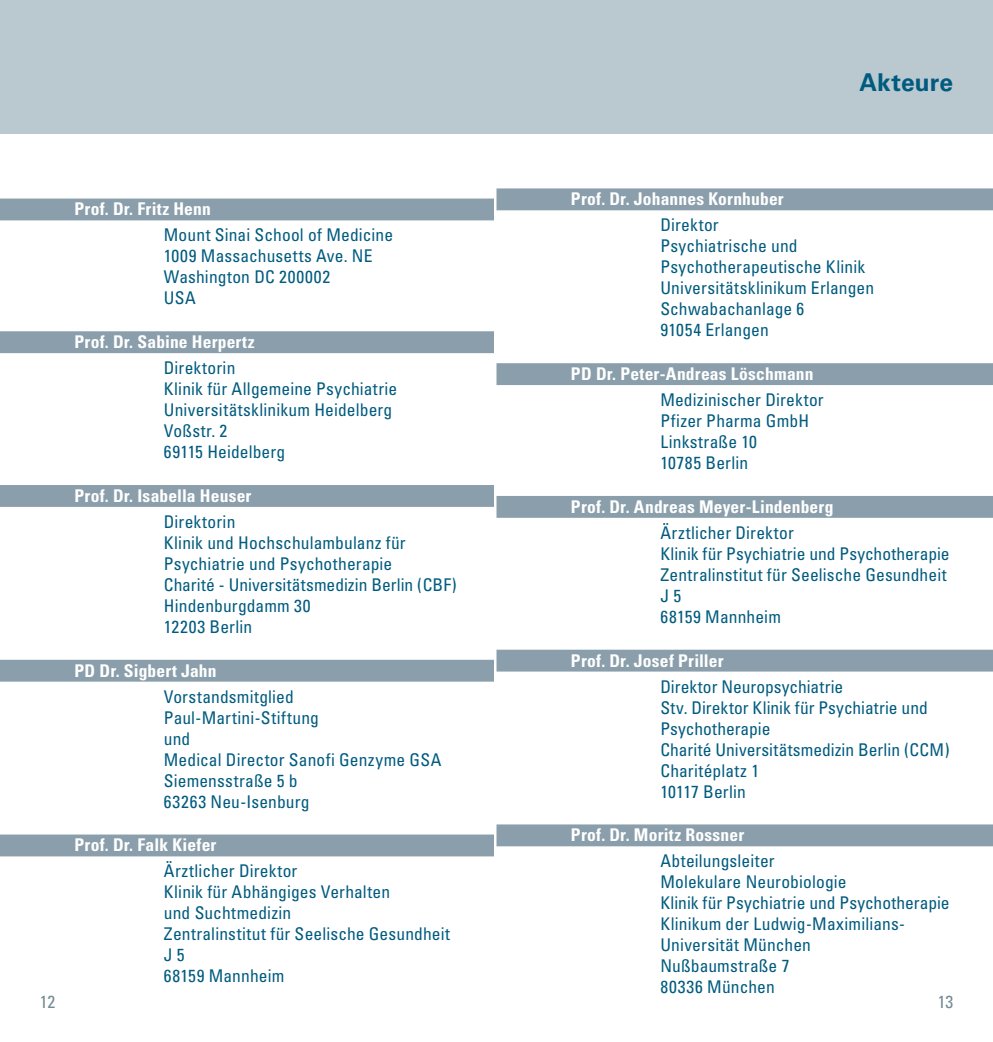
<style>
.page{position:relative;width:993px;height:1042px;background:#fff}
.page>*{position:absolute;margin:0;border:0;box-sizing:border-box;transform-origin:0 0}
.t1{font:700 24.5px "Univers";color:#005b7f}
.t2{font:condensed 17.5px/21px "Univers";letter-spacing:.01em;color:#005b7f}
.t3{font:700 condensed 17.5px "Univers";letter-spacing:.01em;color:#fff}
.t4{font:condensed 17.5px "Univers";color:#738b97}
</style>
<div class="page">
<div style="left:496px;top:0;width:496px;height:134px;background:#bac8d0"></div>
<div style="left:0;top:0;width:496px;height:134px;background:#bac8d0"></div>
<div style="left:0;top:198px;width:494px;height:22px;background:#8a9fab"></div>
<div style="left:0;top:331px;width:494px;height:22px;background:#8a9fab"></div>
<div style="left:0;top:485px;width:494px;height:22px;background:#8a9fab"></div>
<div style="left:0;top:660px;width:494px;height:21px;background:#8a9fab"></div>
<div style="left:0;top:834px;width:494px;height:22px;background:#8a9fab"></div>
<div style="left:496px;top:188px;width:496px;height:22px;background:#8a9fab"></div>
<div style="left:496px;top:363px;width:496px;height:22px;background:#8a9fab"></div>
<div style="left:496px;top:496px;width:496px;height:22px;background:#8a9fab"></div>
<div style="left:496px;top:650px;width:496px;height:21px;background:#8a9fab"></div>
<div style="left:496px;top:824px;width:496px;height:22px;background:#8a9fab"></div>
<p class="t3" style="left:74px;top:198px;width:138px">Prof. Dr. Fritz Henn</p>
<p class="t2" style="left:164px;top:224px;width:231px">Mount Sinai School of Medicine<br>1009 Massachusetts Ave. NE<br>Washington DC 200002<br>USA</p>
<p class="t3" style="left:74px;top:331px;width:181px">Prof. Dr. Sabine Herpertz</p>
<p class="t2" style="left:164px;top:357px;width:235px">Direktorin<br>Klinik für Allgemeine Psychiatrie<br>Universitätsklinikum Heidelberg<br>Voßstr. 2<br>69115 Heidelberg</p>
<p class="t3" style="left:74px;top:485px;width:178px">Prof. Dr. Isabella Heuser</p>
<p class="t2" style="left:164px;top:511px;width:294px">Direktorin<br>Klinik und Hochschulambulanz für<br>Psychiatrie und Psychotherapie<br>Charité - Universitätsmedizin Berlin (CBF)<br>Hindenburgdamm 30<br>12203 Berlin</p>
<p class="t3" style="left:74px;top:660px;width:144px">PD Dr. Sigbert Jahn</p>
<p class="t2" style="left:164px;top:685px;width:279px">Vorstandsmitglied<br>Paul-Martini-Stiftung<br>und<br>Medical Director Sanofi Genzyme GSA<br>Siemensstraße 5 b<br>63263 Neu-Isenburg</p>
<p class="t3" style="left:74px;top:834px;width:143px">Prof. Dr. Falk Kiefer</p>
<p class="t2" style="left:164px;top:860px;width:288px">Ärztlicher Direktor<br>Klinik für Abhängiges Verhalten<br>und Suchtmedizin<br>Zentralinstitut für Seelische Gesundheit<br>J 5<br>68159 Mannheim</p>
<h1 class="t1" style="left:859px;top:68px;width:95px">Akteure</h1>
<p class="t3" style="left:570px;top:188px;width:214px">Prof. Dr. Johannes Kornhuber</p>
<p class="t2" style="left:660px;top:214px;width:215px">Direktor<br>Psychiatrische und<br>Psychotherapeutische Klinik<br>Universitätsklinikum Erlangen<br>Schwabachanlage 6<br>91054 Erlangen</p>
<p class="t3" style="left:570px;top:363px;width:244px">PD Dr. Peter-Andreas Löschmann</p>
<p class="t2" style="left:660px;top:389px;width:165px">Medizinischer Direktor<br>Pfizer Pharma GmbH<br>Linkstraße 10<br>10785 Berlin</p>
<p class="t3" style="left:570px;top:496px;width:264px">Prof. Dr. Andreas Meyer-Lindenberg</p>
<p class="t2" style="left:660px;top:522px;width:291px">Ärztlicher Direktor<br>Klinik für Psychiatrie und Psychotherapie<br>Zentralinstitut für Seelische Gesundheit<br>J 5<br>68159 Mannheim</p>
<p class="t3" style="left:570px;top:649px;width:154px">Prof. Dr. Josef Priller</p>
<p class="t2" style="left:660px;top:675px;width:291px">Direktor Neuropsychiatrie<br>Stv. Direktor Klinik für Psychiatrie und<br>Psychotherapie<br>Charité Universitätsmedizin Berlin (CCM)<br>Charitéplatz 1<br>10117 Berlin</p>
<p class="t3" style="left:570px;top:824px;width:175px">Prof. Dr. Moritz Rossner</p>
<p class="t2" style="left:660px;top:850px;width:291px">Abteilungsleiter<br>Molekulare Neurobiologie<br>Klinik für Psychiatrie und Psychotherapie<br>Klinikum der Ludwig-Maximilians-<br>Universität München<br>Nußbaumstraße 7<br>80336 München</p>
<p class="t4" style="left:40px;top:991px;width:17px">12</p>
<p class="t4" style="left:937px;top:991px;width:17px">13</p>
</div>
